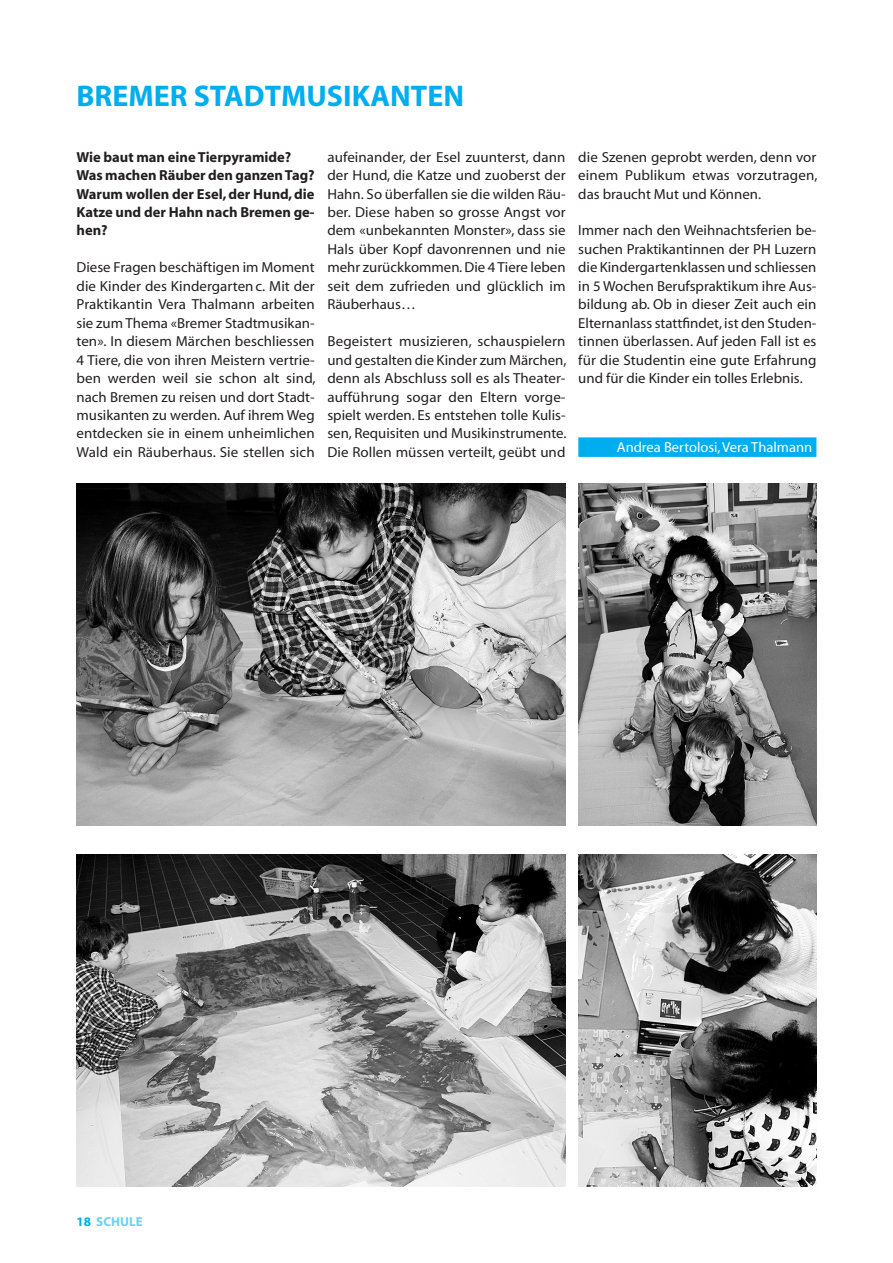
<style>
.page{position:relative;width:893px;height:1263px;background:#fff}
.page>*{position:absolute;margin:0;border:0;box-sizing:border-box;transform-origin:0 0}
.t1{font:700 30px "Myriad";color:#00aeef}
.t2{font:14.55px/18.5px "Myriad";letter-spacing:.005em;color:#231f20;text-align:justify}
.t3{font:700 14.55px/18.5px "Myriad";color:#231f20}
.t4{font:14.55px "Myriad";color:#fff}
.t5{font:700 13.05px "Myriad";color:#6bcff6}
.s1{color:#00aeef}
</style>
<div class="page">
<div style="left:578px;top:437px;width:238px;height:20px;background:#00aeef"></div>
<img style="left:578px;top:855px;width:238px;height:331px">
<img style="left:77px;top:484px;width:489px;height:342px">
<img style="left:77px;top:855px;width:489px;height:331px">
<img style="left:578px;top:484px;width:238px;height:342px">
<h1 class="t1" style="left:77px;top:81px;width:389px">BREMER STADTMUSIKANTEN</h1>
<p class="t3" style="left:77px;top:148px;width:240px">Wie baut man eine Tierpyramide?<br>Was machen Räuber den ganzen Tag?<br>Warum wollen der Esel, der Hund, die<br>Katze und der Hahn nach Bremen ge&shy;hen?</p>
<p class="t2" style="left:77px;top:259px;width:241px">Diese Fragen beschäftigen im Moment die Kinder des Kindergartenc. Mit der Praktikantin Vera Thalmann arbeiten sie zum Thema «Bremer Stadtmusikan&shy;ten». In diesem Märchen beschliessen 4 Tiere, die von ihren Meistern vertrie&shy;ben werden weil sie schon alt sind, nach Bremen zu reisen und dort Stadt&shy;musikanten zu werden. Auf ihrem Weg entdecken sie in einem unheimlichen Wald ein Räuberhaus. Sie stellen sich</p>
<p class="t2" style="left:327px;top:148px;width:240px">aufeinander, der Esel zuunterst, dann der Hund, die Katze und zuoberst der Hahn. So überfallen sie die wilden Räu&shy;ber. Diese haben so grosse Angst vor dem «unbekannten Monster», dass sie Hals über Kopf davonrennen und nie mehr zurückkommen. Die 4 Tiere leben seit dem zufrieden und glücklich im Räuberhaus…</p>
<p class="t2" style="left:327px;top:333px;width:241px">Begeistert musizieren, schauspielern und gestalten die Kinder zum Märchen, denn als Abschluss soll es als Theater&shy;aufführung sogar den Eltern vorge&shy;spielt werden. Es entstehen tolle Kulis&shy;sen, Requisiten und Musikinstrumente.<br>Die Rollen müssen verteilt, geübt und</p>
<p class="t2" style="left:578px;top:148px;width:241px">die Szenen geprobt werden, denn vor einem Publikum etwas vorzutragen, das braucht Mut und Können.</p>
<p class="t2" style="left:578px;top:222px;width:240px">Immer nach den Weihnachtsferien be&shy;suchen Praktikantinnen der PH Luzern die Kindergartenklassen und schliessen in 5 Wochen Berufspraktikum ihre Aus&shy;bildung ab. Ob in dieser Zeit auch ein Elternanlass stattfindet, ist den Studen&shy;tinnen überlassen. Auf jeden Fall ist es für die Studentin eine gute Erfahrung und für die Kinder ein tolles Erlebnis.</p>
<p class="t4" style="left:617px;top:440px;width:197px">Andrea Bertolosi, Vera Thalmann</p>
<p class="t5" style="left:77px;top:1215px;width:68px"><span class="s1">18</span> SCHULE</p>
</div>
